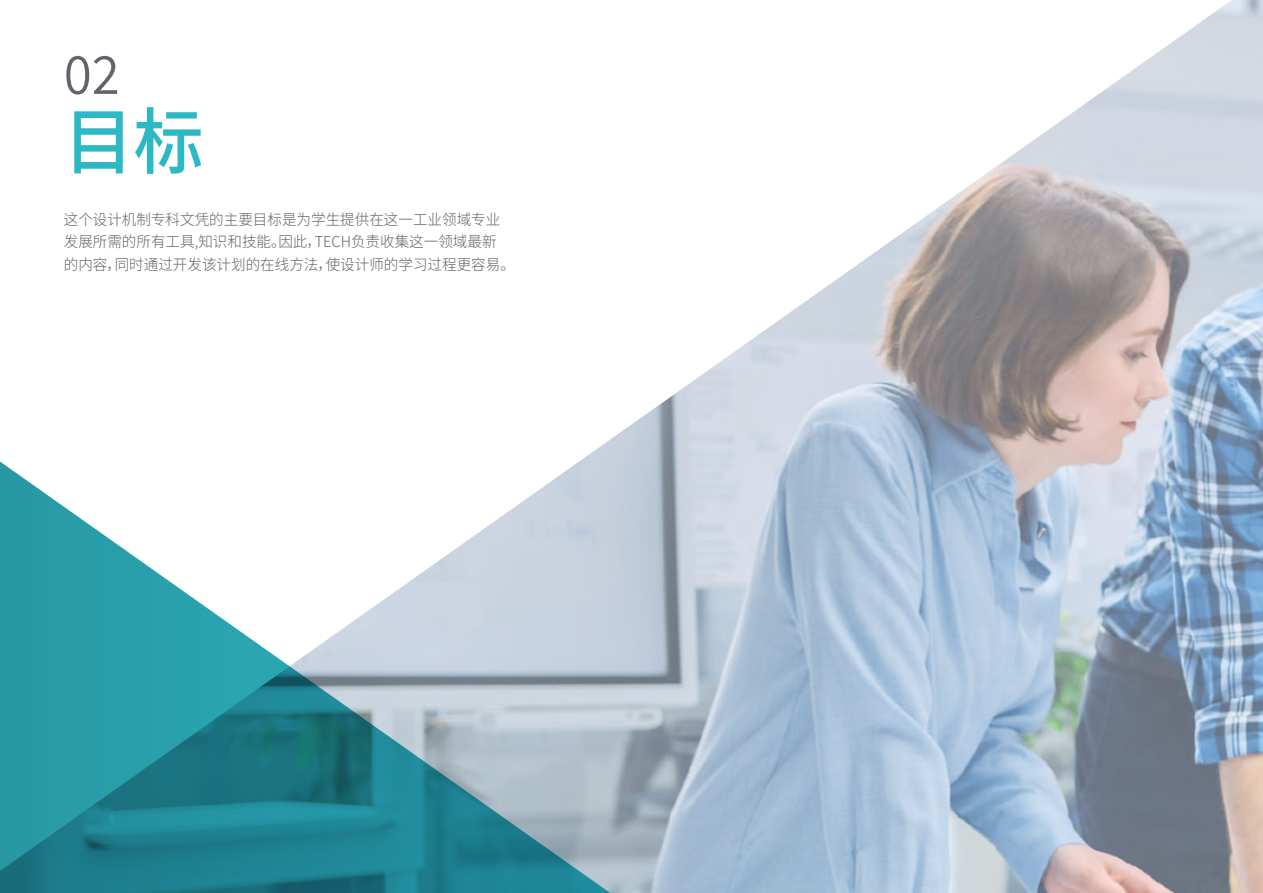
<style>
.page{position:relative;width:1263px;height:893px;background:#fff}
.page>*{position:absolute;margin:0;border:0;box-sizing:border-box;transform-origin:0 0}
.t1{font:500 72px "Source Han Sans CN";color:#2db8c5}
.t2{font:52.5px "Source Han Sans CN";color:#61646a}
.t3{font:300 15px/22.5px "Source Han Sans CN";color:#61646a}
</style>
<div class="page">
<img style="left:601px;top:0;width:662px;height:893px">
<svg style="left:0;top:446px;width:640px;height:447px"></svg>
<h2 class="t2" style="left:64px;top:45px;width:57px">02</h2>
<h1 class="t1" style="left:64px;top:101px;width:141px">目标</h1>
<p class="t3" style="left:64px;top:208px;width:453px">这个设计机制专科文凭的主要目标是为学生提供在这一工业领域专业发展所需的所有工具,知识和技能。因此，TECH负责收集这一领域最新<br>的内容，同时通过开发该计划的在线方法，使设计师的学习过程更容易。</p>
</div>
